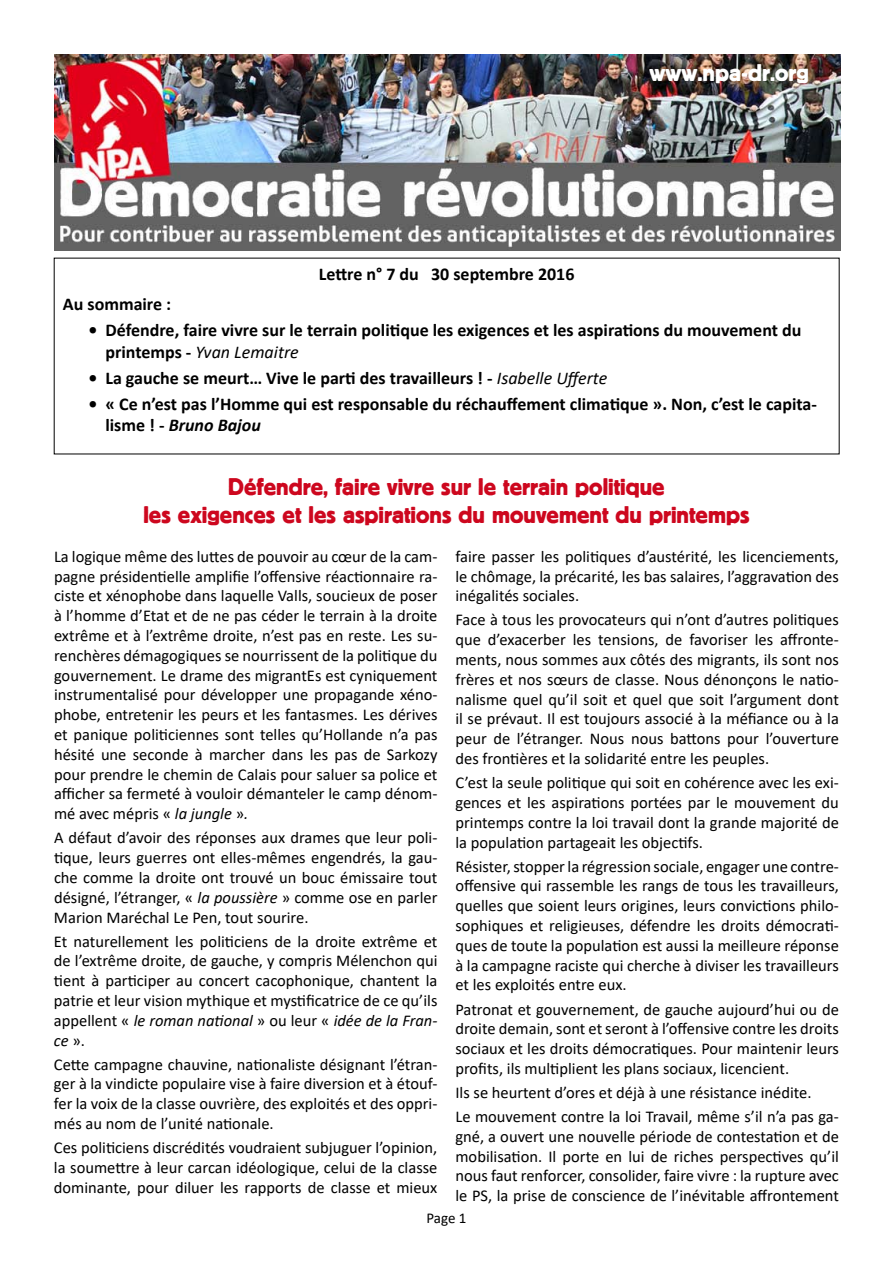
<style>
.page{position:relative;width:893px;height:1263px;background:#fff}
.page>*{position:absolute;margin:0;border:0;box-sizing:border-box;transform-origin:0 0}
.t1{font:24px/28.8px "Block BE";color:#cd071e;text-align:center}
.t2{font:24px "Block BE";color:#fff}
.t3{font:700 18px/21.6px "Calibri";color:#000}
.t4{font:16.5px/19.8px "Calibri";color:#000;text-align:justify}
.t5{font:15px "Calibri";color:#000}
.s1{font-weight:400;font-style:italic}
.s2{font-style:italic}
</style>
<div class="page">
<img style="left:54px;top:54px;width:787px;height:197px">
<p class="t3" style="left:319px;top:265px;width:257px">Lettre n° 7 du 30 septembre 2016</p>
<h1 class="t2" style="left:649px;top:59px;width:161px">www.npa-dr.org</h1>
<p class="t3" style="left:63px;top:295px;width:110px">Au sommaire :</p>
<p class="t3" style="left:105px;top:321px;width:698px;text-indent:-17px">• Défendre, faire vivre sur le terrain politique les exigences et les aspirations du mouvement du printemps - <span class="s1">Yvan Lemaitre</span></p>
<p class="t3" style="left:88px;top:368px;width:520px">• La gauche se meurt… Vive le parti des travailleurs ! - <span class="s1">Isabelle Ufferte</span></p>
<p class="t3" style="left:105px;top:394px;width:713px;text-indent:-17px">• « Ce n’est pas l’Homme qui est responsable du réchauffement climatique ». Non, c’est le capita&shy;lisme ! - <span class="s2">Bruno Bajou</span></p>
<h1 class="t1" style="left:143px;top:471px;width:608px">Défendre, faire vivre sur le terrain politique<br>les exigences et les aspirations du mouvement du printemps</h1>
<p class="t4" style="left:54px;top:547px;width:385px">La logique même des luttes de pouvoir au cœur de la cam&shy;pagne présidentielle amplifie l’offensive réactionnaire ra&shy;ciste et xénophobe dans laquelle Valls, soucieux de poser à l’homme d’Etat et de ne pas céder le terrain à la droite extrême et à l’extrême droite, n’est pas en reste. Les su&shy;renchères démagogiques se nourrissent de la politique du gouvernement. Le drame des migrantEs est cyniquement instrumentalisé pour développer une propagande xéno&shy;phobe, entretenir les peurs et les fantasmes. Les dérives et panique politiciennes sont telles qu’Hollande n’a pas hésité une seconde à marcher dans les pas de Sarkozy pour prendre le chemin de Calais pour saluer sa police et afficher sa fermeté à vouloir démanteler le camp dénom&shy;mé avec mépris « <span class="s2">la jungle</span> »<span class="s2">.</span></p>
<p class="t4" style="left:54px;top:829px;width:385px">A défaut d’avoir des réponses aux drames que leur poli&shy;tique, leurs guerres ont elles-mêmes engendrés, la gau&shy;che comme la droite ont trouvé un bouc émissaire tout désigné, l’étranger, « <span class="s2">la poussière</span> » comme ose en parler Marion Maréchal Le Pen, tout sourire.</p>
<p class="t4" style="left:54px;top:932px;width:385px">Et naturellement les politiciens de la droite extrême et de l’extrême droite, de gauche, y compris Mélenchon qui tient à participer au concert cacophonique, chantent la patrie et leur vision mythique et mystificatrice de ce qu’ils appellent « <span class="s2">le roman national</span> » ou leur « <span class="s2">idée de la Fran&shy;ce</span> ».</p>
<p class="t4" style="left:54px;top:1055px;width:385px">Cette campagne chauvine, nationaliste désignant l’étran&shy;ger à la vindicte populaire vise à faire diversion et à étouf&shy;fer la voix de la classe ouvrière, des exploités et des oppri&shy;més au nom de l’unité nationale.</p>
<p class="t4" style="left:54px;top:1138px;width:385px">Ces politiciens discrédités voudraient subjuguer l’opinion, la soumettre à leur carcan idéologique, celui de la classe dominante, pour diluer les rapports de classe et mieux</p>
<p class="t4" style="left:455px;top:547px;width:385px">faire passer les politiques d’austérité, les licenciements, le chômage, la précarité, les bas salaires, l’aggravation des inégalités sociales.</p>
<p class="t4" style="left:455px;top:611px;width:385px">Face à tous les provocateurs qui n’ont d’autres politiques que d’exacerber les tensions, de favoriser les affronte&shy;ments, nous sommes aux côtés des migrants, ils sont nos frères et nos sœurs de classe. Nous dénonçons le natio&shy;nalisme quel qu’il soit et quel que soit l’argument dont il se prévaut. Il est toujours associé à la méfiance ou à la peur de l’étranger. Nous nous battons pour l’ouverture des frontières et la solidarité entre les peuples.</p>
<p class="t4" style="left:455px;top:773px;width:385px">C’est la seule politique qui soit en cohérence avec les exi&shy;gences et les aspirations portées par le mouvement du printemps contre la loi travail dont la grande majorité de la population partageait les objectifs.</p>
<p class="t4" style="left:455px;top:857px;width:385px">Résister, stopper la régression sociale, engager une contre&shy;offensive qui rassemble les rangs de tous les travailleurs, quelles que soient leurs origines, leurs convictions philo&shy;sophiques et religieuses, défendre les droits démocrati&shy;ques de toute la population est aussi la meilleure réponse à la campagne raciste qui cherche à diviser les travailleurs et les exploités entre eux.</p>
<p class="t4" style="left:455px;top:1000px;width:385px">Patronat et gouvernement, de gauche aujourd’hui ou de droite demain, sont et seront à l’offensive contre les droits sociaux et les droits démocratiques. Pour maintenir leurs profits, ils multiplient les plans sociaux, licencient.</p>
<p class="t4" style="left:455px;top:1081px;width:385px;line-height:24px">Ils se heurtent d’ores et déjà à une résistance inédite.<br>Le mouvement contre la loi Travail, même s’il n’a pas ga-</p>
<p class="t4" style="left:455px;top:1127px;width:385px">gné, a ouvert une nouvelle période de contestation et de mobilisation. Il porte en lui de riches perspectives qu’il nous faut renforcer, consolider, faire vivre : la rupture avec le PS, la prise de conscience de l’inévitable affrontement</p>
<p class="t5" style="left:426px;top:1208px;width:42px">Page 1</p>
</div>
